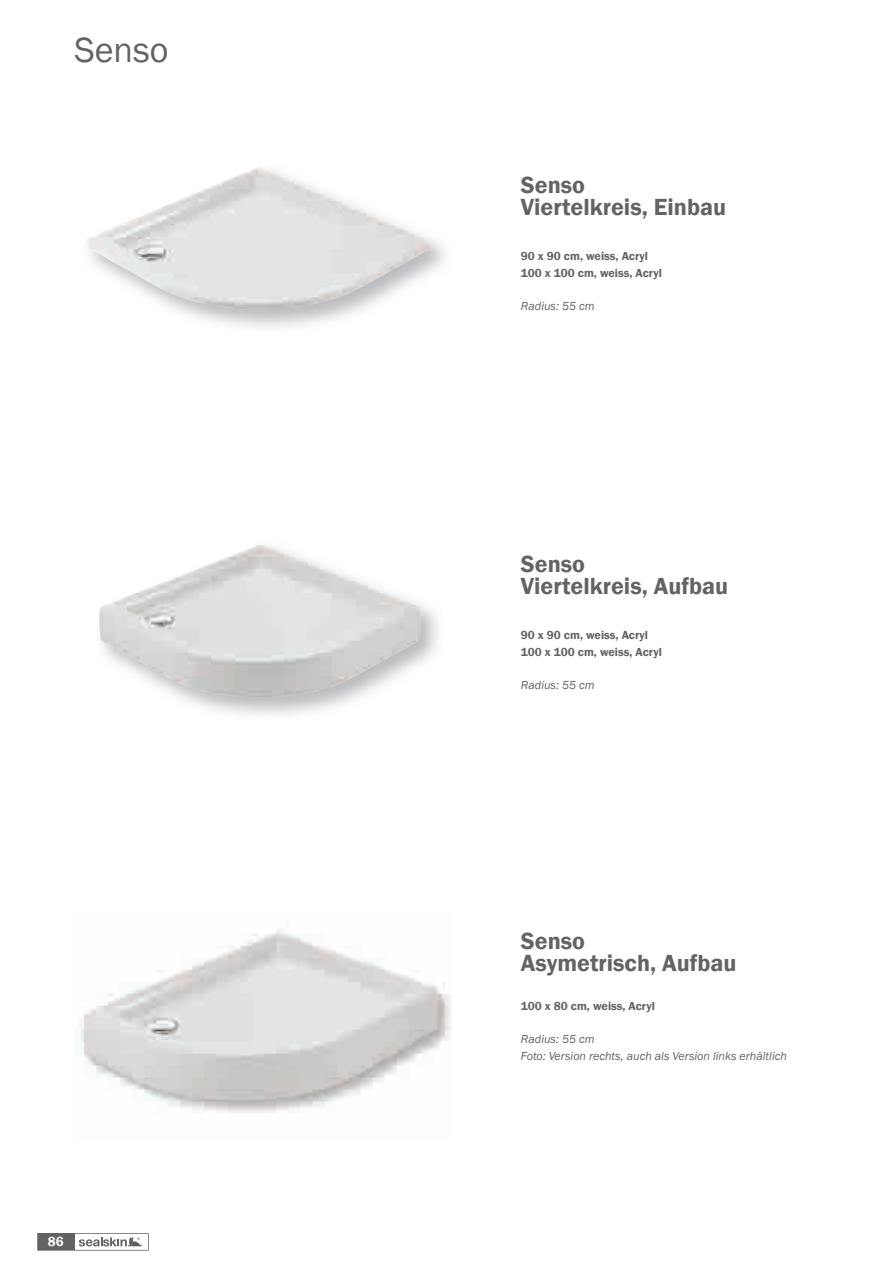
<style>
.page{position:relative;width:893px;height:1263px;background:#fff}
.page>*{position:absolute;margin:0;border:0;box-sizing:border-box;transform-origin:0 0}
.t1{font:36px "Franklin Gothic";color:#636366}
.t2{font:600 24px/22.5px "Franklin Gothic";color:#636366}
.t3{font:600 13.5px "Franklin Gothic";color:#fff}
.t4{font:600 12px/16.5px "Franklin Gothic";color:#636366}
.t5{font:italic 12px/16.5px "Franklin Gothic";color:#636366}
</style>
<div class="page">
<img style="left:86px;top:167px;width:345px;height:144px">
<img style="left:99px;top:544px;width:322px;height:154px">
<img style="left:80px;top:929px;width:371px;height:184px">
<svg style="left:37px;top:1233px;width:112px;height:17px"></svg>
<h1 class="t1" style="left:74px;top:28px;width:96px">Senso</h1>
<p class="t3" style="left:48px;top:1233px;width:17px">86</p>
<h2 class="t2" style="left:521px;top:174px;width:207px">Senso<br>Viertelkreis, Einbau</h2>
<p class="t4" style="left:521px;top:248px;width:142px">90 x 90 cm, weiss, Acryl<br>100 x 100 cm, weiss, Acryl</p>
<p class="t5" style="left:521px;top:298px;width:75px">Radius: 55 cm</p>
<h2 class="t2" style="left:521px;top:553px;width:209px">Senso<br>Viertelkreis, Aufbau</h2>
<p class="t4" style="left:521px;top:627px;width:142px">90 x 90 cm, weiss, Acryl<br>100 x 100 cm, weiss, Acryl</p>
<p class="t5" style="left:521px;top:676px;width:75px">Radius: 55 cm</p>
<h2 class="t2" style="left:521px;top:930px;width:217px">Senso<br>Asymetrisch, Aufbau</h2>
<p class="t4" style="left:521px;top:998px;width:136px">100 x 80 cm, weiss, Acryl</p>
<p class="t5" style="left:521px;top:1031px;width:267px">Radius: 55 cm<br>Foto: Version rechts, auch als Version links erhältlich</p>
</div>
